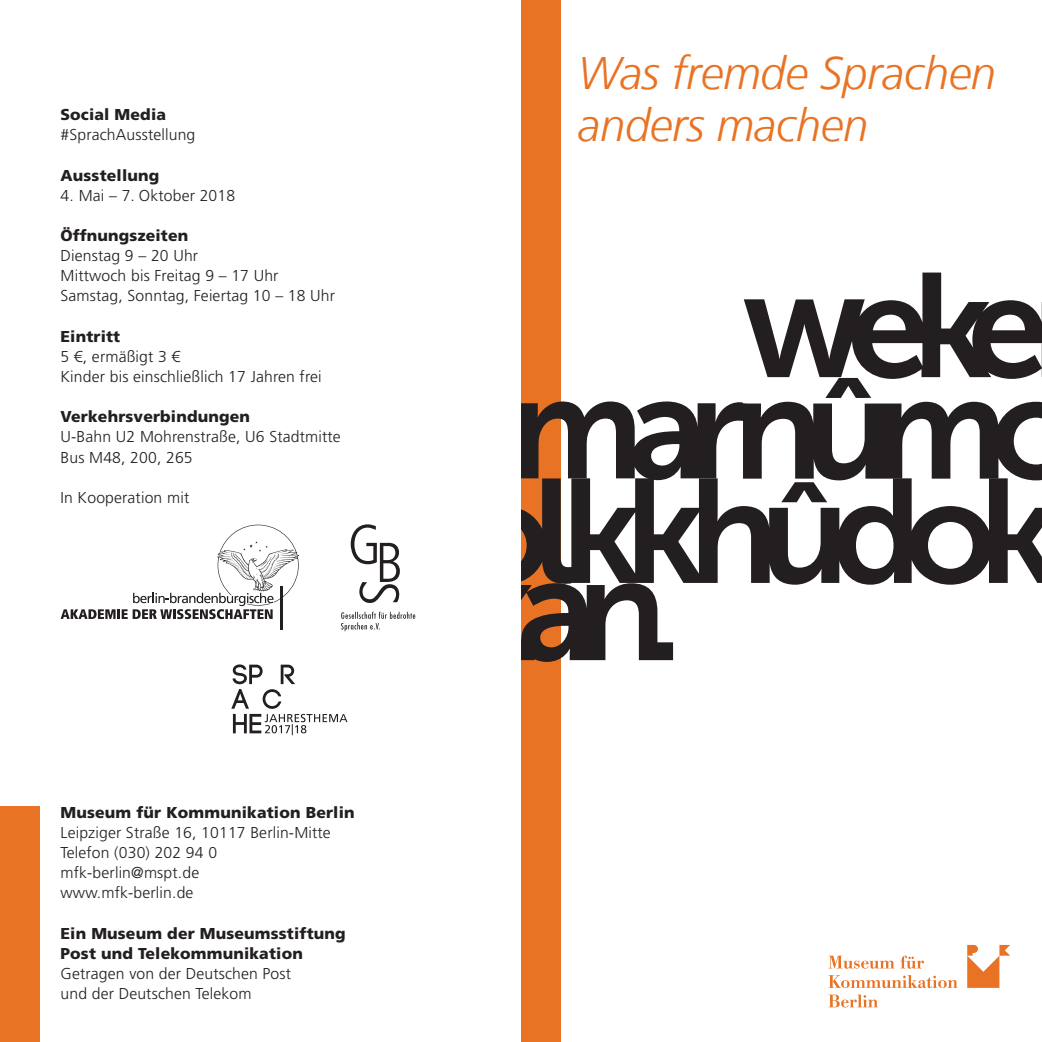
<style>
.page{position:relative;width:1042px;height:1042px;background:#fff}
.page>*{position:absolute;margin:0;border:0;box-sizing:border-box;transform-origin:0 0}
.t1{font:italic 300 45.5px/52.5px "Frutiger";letter-spacing:-.01em;color:#e97324}
.t2{font:300 15.75px/20.1px "Frutiger LT Std";letter-spacing:.01em;color:#231f20}
.t3{font:900 15.75px/20.1px "Frutiger LT Std";letter-spacing:.01em;color:#231f20}
</style>
<div class="page">
<div style="left:521px;top:0;width:40px;height:1042px;background:#e97324"></div>
<svg style="left:828px;top:955px;width:66px;height:13px"></svg>
<svg style="left:900px;top:955px;width:24px;height:13px"></svg>
<svg style="left:828px;top:975px;width:129px;height:13px"></svg>
<svg style="left:828px;top:994px;width:50px;height:13px"></svg>
<svg style="left:967px;top:945px;width:43px;height:43px"></svg>
<svg style="left:744px;top:272px;width:298px;height:102px"></svg>
<svg style="left:521px;top:374px;width:521px;height:104px"></svg>
<svg style="left:521px;top:478px;width:521px;height:107px"></svg>
<svg style="left:781px;top:482px;width:46px;height:20px"></svg>
<svg style="left:521px;top:555px;width:152px;height:107px;fill:#231f20"></svg>
<div style="left:0;top:807px;width:40px;height:235px;background:#e97324"></div>
<hr style="left:281px;top:586px;width:2px;height:43px;background:#231f20">
<svg style="left:61px;top:525px;width:238px;height:94px"></svg>
<svg style="left:341px;top:612px;width:74px;height:19px"></svg>
<svg style="left:351px;top:524px;width:49px;height:79px"></svg>
<svg style="left:231px;top:664px;width:116px;height:71px"></svg>
<p class="t3" style="left:61px;top:105px;width:107px">Social Media</p>
<p class="t2" style="left:61px;top:125px;width:136px">#SprachAusstellung</p>
<p class="t3" style="left:61px;top:165px;width:100px">Ausstellung</p>
<p class="t2" style="left:61px;top:185px;width:176px">4. Mai – 7. Oktober 2018</p>
<p class="t3" style="left:61px;top:225px;width:129px">Öffnungszeiten</p>
<p class="t2" style="left:61px;top:246px;width:276px">Dienstag 9 – 20 Uhr<br>Mittwoch bis Freitag 9 – 17 Uhr<br>Samstag, Sonntag, Feiertag 10 – 18 Uhr</p>
<p class="t3" style="left:61px;top:326px;width:61px">Eintritt</p>
<p class="t2" style="left:61px;top:346px;width:263px">5 €, ermäßigt 3 €<br>Kinder bis einschließlich 17 Jahren frei</p>
<p class="t3" style="left:61px;top:407px;width:191px">Verkehrsverbindungen</p>
<p class="t2" style="left:61px;top:427px;width:282px">U-Bahn U2 Mohrenstraße, U6 Stadtmitte<br>Bus M48, 200, 265</p>
<p class="t2" style="left:61px;top:487px;width:130px">In Kooperation mit</p>
<p class="t3" style="left:61px;top:802px;width:296px">Museum für Kommunikation Berlin</p>
<p class="t2" style="left:61px;top:823px;width:272px">Leipziger Straße 16, 10117 Berlin-Mitte<br>Telefon (030) 202 94 0 mfk-berlin@mspt.de www.mfk-berlin.de</p>
<p class="t3" style="left:61px;top:923px;width:287px">Ein Museum der Museumsstiftung<br>Post und Telekommunikation</p>
<p class="t2" style="left:61px;top:963px;width:232px">Getragen von der Deutschen Post und der Deutschen Telekom</p>
<h1 class="t1" style="left:578px;top:47px;width:420px">Was fremde Sprachen anders machen</h1>
</div>
